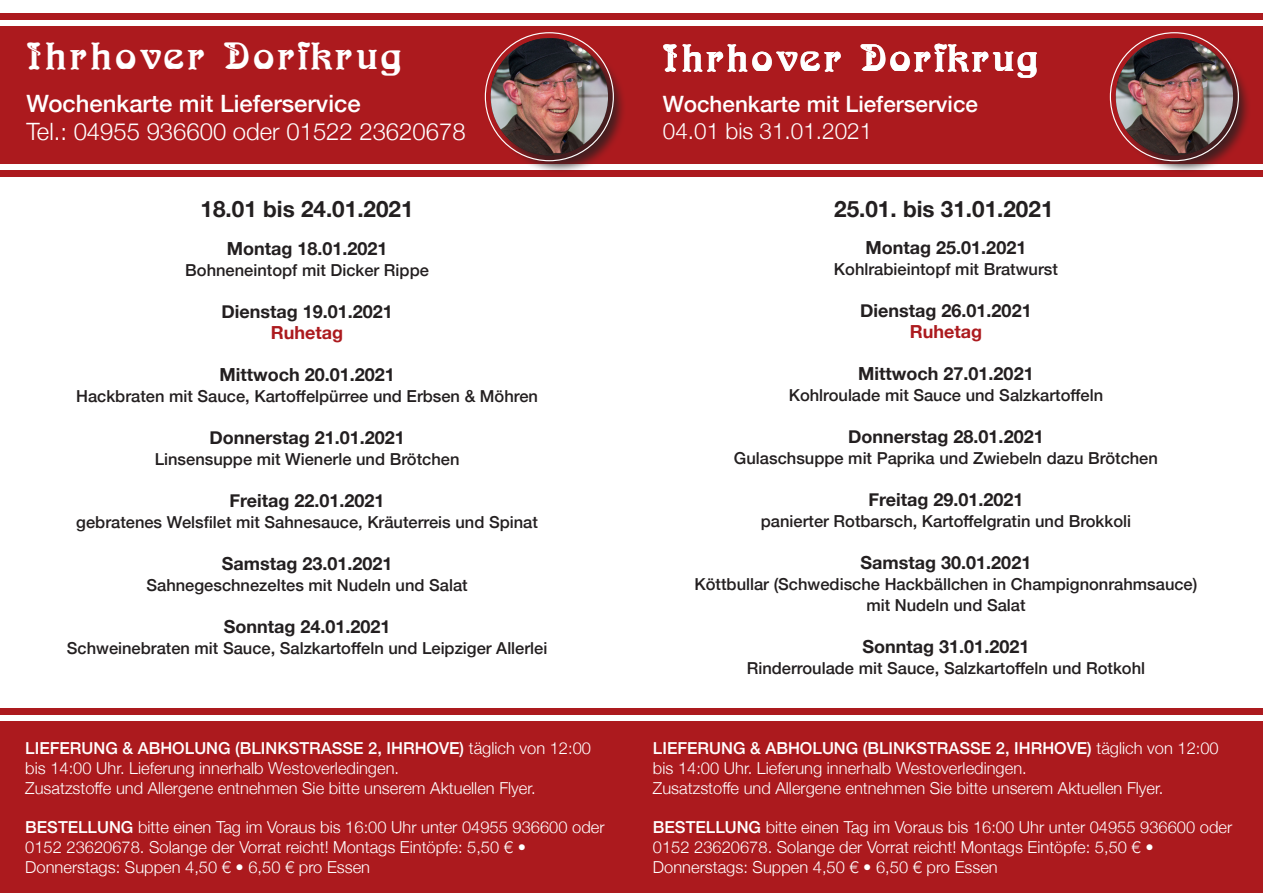
<style>
.page{position:relative;width:1263px;height:893px;background:#fff}
.page>*{position:absolute;margin:0;border:0;box-sizing:border-box;transform-origin:0 0}
.t1{font:42.6px "Bocklin";color:#fff}
.t2{font:300 23.85px "Helvetica Neue";color:#fff}
.t3{font:500 23.85px "Helvetica Neue";color:#fff}
.t4{font:700 22.5px "Helvetica Neue";color:#231f20}
.t5{font:500 22.5px "Helvetica Neue";color:#fff}
.t6{font:300 22.5px "Helvetica Neue";color:#fff}
.t7{font:700 18px "Helvetica Neue";color:#231f20}
.t8{font:700 18px "Helvetica Neue";color:#ac1a1e}
.t9{font:300 16.5px/19.8px "Helvetica Neue";color:#fff}
.t10{font:500 16.5px/21px "Helvetica Neue";color:#231f20;text-align:center}
.s1{font-weight:500}
</style>
<div class="page">
<div style="left:0;top:14px;width:1263px;height:163px;background:#ac1a1e"></div>
<div style="left:0;top:708px;width:1263px;height:185px;background:#ac1a1e"></div>
<div style="left:0;top:164px;width:1263px;height:6px;background:#fff"></div>
<div style="left:0;top:20px;width:1263px;height:6px;background:#fff"></div>
<div style="left:0;top:715px;width:1263px;height:6px;background:#fff"></div>
<div style="left:1118px;top:40px;width:134px;height:134px;background:#231f20;opacity:.75"></div>
<img style="left:1116px;top:38px;width:117px;height:117px;border-radius:59px">
<div style="left:493px;top:40px;width:134px;height:134px;background:#231f20;opacity:.75"></div>
<img style="left:491px;top:38px;width:117px;height:117px;border-radius:59px">
<h1 class="t1" style="left:26px;top:35px;width:378px">Ihrhover Dorfkrug</h1>
<h2 class="t3" style="left:26px;top:84px;width:336px">Wochenkarte mit Lieferservice</h2>
<h2 class="t2" style="left:26px;top:113px;width:441px">Tel.: 04955 936600 oder 01522 23620678</h2>
<h1 class="t1" style="left:663px;top:37px;width:378px">Ihrhover Dorfkrug</h1>
<h3 class="t5" style="left:663px;top:86px;width:317px">Wochenkarte mit Lieferservice</h3>
<h3 class="t6" style="left:663px;top:113px;width:211px">04.01 bis 31.01.2021</h3>
<h3 class="t4" style="left:201px;top:192px;width:215px">18.01 bis 24.01.2021</h3>
<h3 class="t4" style="left:834px;top:192px;width:221px">25.01. bis 31.01.2021</h3>
<p class="t7" style="left:865px;top:233px;width:162px">Montag 25.01.2021</p>
<p class="t10" style="left:834px;top:257px;width:226px">Kohlrabieintopf mit Bratwurst</p>
<p class="t7" style="left:860px;top:296px;width:173px">Dienstag 26.01.2021</p>
<p class="t8" style="left:910px;top:318px;width:74px">Ruhetag</p>
<p class="t7" style="left:858px;top:360px;width:177px">Mittwoch 27.01.2021</p>
<p class="t10" style="left:789px;top:384px;width:316px">Kohlroulade mit Sauce und Salzkartoffeln</p>
<p class="t7" style="left:848px;top:423px;width:197px">Donnerstag 28.01.2021</p>
<p class="t10" style="left:734px;top:447px;width:425px">Gulaschsuppe mit Paprika und Zwiebeln dazu Brötchen</p>
<p class="t7" style="left:868px;top:486px;width:157px">Freitag 29.01.2021</p>
<p class="t10" style="left:761px;top:510px;width:372px">panierter Rotbarsch, Kartoffelgratin und Brokkoli</p>
<p class="t7" style="left:860px;top:549px;width:172px">Samstag 30.01.2021</p>
<p class="t10" style="left:694px;top:573px;width:504px">Köttbullar (Schwedische Hackbällchen in Champignonrahmsauce) mit Nudeln und Salat</p>
<p class="t7" style="left:862px;top:633px;width:168px">Sonntag 31.01.2021</p>
<p class="t10" style="left:747px;top:657px;width:400px">Rinderroulade mit Sauce, Salzkartoffeln und Rotkohl</p>
<p class="t7" style="left:227px;top:234px;width:162px">Montag 18.01.2021</p>
<p class="t10" style="left:185px;top:258px;width:245px">Bohneneintopf mit Dicker Rippe</p>
<p class="t7" style="left:221px;top:297px;width:173px">Dienstag 19.01.2021</p>
<p class="t8" style="left:271px;top:319px;width:74px">Ruhetag</p>
<p class="t7" style="left:219px;top:361px;width:177px">Mittwoch 20.01.2021</p>
<p class="t10" style="left:76px;top:385px;width:463px">Hackbraten mit Sauce, Kartoffelpürree und Erbsen &amp; Möhren</p>
<p class="t7" style="left:209px;top:424px;width:197px">Donnerstag 21.01.2021</p>
<p class="t10" style="left:155px;top:448px;width:306px">Linsensuppe mit Wienerle und Brötchen</p>
<p class="t7" style="left:230px;top:487px;width:157px">Freitag 22.01.2021</p>
<p class="t10" style="left:76px;top:511px;width:463px">gebratenes Welsfilet mit Sahnesauce, Kräuterreis und Spinat</p>
<p class="t7" style="left:222px;top:550px;width:172px">Samstag 23.01.2021</p>
<p class="t10" style="left:146px;top:574px;width:323px">Sahnegeschnezeltes mit Nudeln und Salat</p>
<p class="t7" style="left:224px;top:613px;width:168px">Sonntag 24.01.2021</p>
<p class="t10" style="left:67px;top:637px;width:482px">Schweinebraten mit Sauce, Salzkartoffeln und Leipziger Allerlei</p>
<p class="t9" style="left:25px;top:737px;width:567px"><span class="s1">LIEFERUNG &amp; ABHOLUNG (BLINKSTRASSE 2, IHRHOVE)</span> täglich von 12:00 bis 14:00 Uhr. Lieferung innerhalb Westoverledingen.<br>Zusatzstoffe und Allergene entnehmen Sie bitte unserem Aktuellen Flyer.</p>
<p class="t9" style="left:25px;top:816px;width:581px"><span class="s1">BESTELLUNG</span> bitte einen Tag im Voraus bis 16:00 Uhr unter 04955 936600 oder<br>0152 23620678. Solange der Vorrat reicht! Montags Eintöpfe: 5,50 € •<br>Donnerstags: Suppen 4,50 € • 6,50 € pro Essen</p>
<p class="t9" style="left:653px;top:737px;width:567px"><span class="s1">LIEFERUNG &amp; ABHOLUNG (BLINKSTRASSE 2, IHRHOVE)</span> täglich von 12:00 bis 14:00 Uhr. Lieferung innerhalb Westoverledingen.<br>Zusatzstoffe und Allergene entnehmen Sie bitte unserem Aktuellen Flyer.</p>
<p class="t9" style="left:653px;top:816px;width:581px"><span class="s1">BESTELLUNG</span> bitte einen Tag im Voraus bis 16:00 Uhr unter 04955 936600 oder<br>0152 23620678. Solange der Vorrat reicht! Montags Eintöpfe: 5,50 € •<br>Donnerstags: Suppen 4,50 € • 6,50 € pro Essen</p>
</div>
